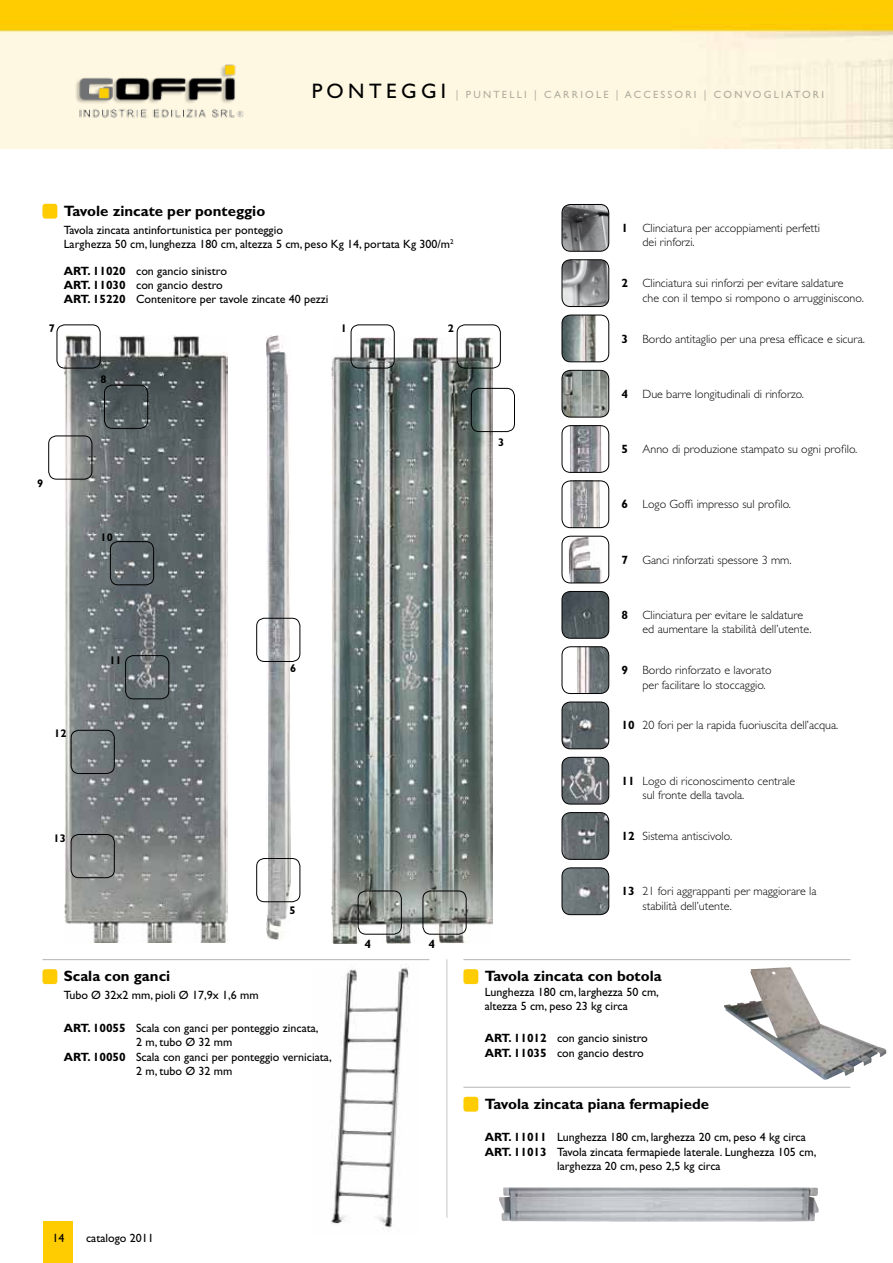
<style>
.page{position:relative;width:893px;height:1263px;background:#fff}
.page>*{position:absolute;margin:0;border:0;box-sizing:border-box;transform-origin:0 0}
.t1{font:700 15px "Gill Sans Std";color:#000}
.t2{font:12px/14.4px "Gill Sans Std";color:#000}
.t3{font:300 12px/14.4px "Gill Sans Std";color:#000}
.t4{font:700 12px "Gill Sans Std";color:#000}
.t5{font:700 11.1px "Gill Sans Std";color:#000}
.t6{font:10.5px "Gill Sans Std";letter-spacing:.21em;color:#b1b3b4}
.s1{font-size:21px;color:#000}
.s2{font-weight:700}
</style>
<div class="page">
<img style="left:0;top:0;width:893px;height:149px">
<img style="left:331px;top:964px;width:78px;height:265px">
<div style="left:44px;top:1221px;width:29px;height:42px;background:#fecc00"></div>
<hr style="left:446px;top:959px;width:1px;height:258px;background:#c6c7c8">
<hr style="left:42px;top:959px;width:387px;height:1px;background:#b1b3b4">
<hr style="left:463px;top:959px;width:387px;height:1px;background:#b1b3b4">
<hr style="left:463px;top:1087px;width:387px;height:1px;background:#b1b3b4">
<div style="left:42px;top:204px;width:15px;height:15px;background:#fecc00;border-radius:3px"></div>
<div style="left:42px;top:969px;width:15px;height:15px;background:#fecc00;border-radius:3px"></div>
<div style="left:463px;top:969px;width:15px;height:15px;background:#fecc00;border-radius:3px"></div>
<div style="left:463px;top:1097px;width:15px;height:15px;background:#fecc00;border-radius:3px"></div>
<img style="left:61px;top:64px;width:191px;height:55px">
<img style="left:562px;top:204px;width:47px;height:47px">
<div style="left:562px;top:204px;width:47px;height:48px;border:1px solid #000;border-radius:9px"></div>
<img style="left:562px;top:260px;width:47px;height:47px">
<div style="left:562px;top:259px;width:47px;height:48px;border:1px solid #000;border-radius:9px"></div>
<img style="left:562px;top:315px;width:34px;height:47px">
<div style="left:562px;top:315px;width:47px;height:47px;border:1px solid #000;border-radius:9px"></div>
<img style="left:562px;top:370px;width:47px;height:47px">
<div style="left:562px;top:370px;width:47px;height:47px;border:1px solid #000;border-radius:9px"></div>
<img style="left:569px;top:427px;width:32px;height:44px">
<div style="left:562px;top:425px;width:47px;height:48px;border:1px solid #000;border-radius:9px"></div>
<img style="left:570px;top:482px;width:30px;height:44px">
<div style="left:562px;top:480px;width:47px;height:48px;border:1px solid #000;border-radius:9px"></div>
<img style="left:568px;top:538px;width:34px;height:43px">
<div style="left:562px;top:536px;width:47px;height:47px;border:1px solid #000;border-radius:9px"></div>
<img style="left:562px;top:591px;width:47px;height:47px">
<div style="left:562px;top:591px;width:47px;height:48px;border:1px solid #000;border-radius:9px"></div>
<img style="left:577px;top:647px;width:32px;height:46px">
<div style="left:562px;top:646px;width:47px;height:48px;border:1px solid #000;border-radius:9px"></div>
<img style="left:562px;top:702px;width:47px;height:47px">
<div style="left:562px;top:702px;width:47px;height:47px;border:1px solid #000;border-radius:9px"></div>
<img style="left:562px;top:757px;width:47px;height:47px">
<div style="left:562px;top:757px;width:47px;height:47px;border:1px solid #000;border-radius:9px"></div>
<img style="left:562px;top:812px;width:47px;height:47px">
<div style="left:562px;top:812px;width:47px;height:48px;border:1px solid #000;border-radius:9px"></div>
<img style="left:562px;top:868px;width:47px;height:47px">
<div style="left:562px;top:867px;width:47px;height:48px;border:1px solid #000;border-radius:9px"></div>
<img style="left:65px;top:336px;width:163px;height:607px">
<img style="left:331px;top:338px;width:162px;height:606px">
<img style="left:267px;top:336px;width:23px;height:604px">
<div style="left:57px;top:324px;width:44px;height:44px;border:1px solid #000;border-radius:8px"></div>
<div style="left:351px;top:324px;width:44px;height:44px;border:1px solid #000;border-radius:8px"></div>
<div style="left:457px;top:324px;width:44px;height:44px;border:1px solid #000;border-radius:8px"></div>
<div style="left:471px;top:388px;width:44px;height:44px;border:1px solid #000;border-radius:8px"></div>
<div style="left:104px;top:385px;width:44px;height:44px;border:1px solid #000;border-radius:8px"></div>
<div style="left:48px;top:435px;width:44px;height:44px;border:1px solid #000;border-radius:8px"></div>
<div style="left:110px;top:541px;width:44px;height:44px;border:1px solid #000;border-radius:8px"></div>
<div style="left:256px;top:618px;width:44px;height:44px;border:1px solid #000;border-radius:8px"></div>
<div style="left:125px;top:655px;width:44px;height:44px;border:1px solid #000;border-radius:8px"></div>
<div style="left:71px;top:730px;width:44px;height:44px;border:1px solid #000;border-radius:8px"></div>
<div style="left:71px;top:834px;width:44px;height:44px;border:1px solid #000;border-radius:8px"></div>
<div style="left:256px;top:858px;width:44px;height:44px;border:1px solid #000;border-radius:8px"></div>
<div style="left:358px;top:890px;width:44px;height:44px;border:1px solid #000;border-radius:8px"></div>
<div style="left:423px;top:890px;width:44px;height:44px;border:1px solid #000;border-radius:8px"></div>
<img style="left:499px;top:1187px;width:320px;height:34px">
<img style="left:724px;top:967px;width:162px;height:113px">
<p class="t6" style="left:311px;top:89px;width:514px"><span class="s1">PONTEGGI</span> | PUNTELLI | CARRIOLE | ACCESSORI | CONVOGLIATORI</p>
<p class="t1" style="left:64px;top:202px;width:203px">Tavole zincate per ponteggio</p>
<p class="t2" style="left:64px;top:223px;width:391px">Tavola zincata antinfortunistica per ponteggio<br>Larghezza 50 cm, lunghezza 180 cm, altezza 5 cm, peso Kg 14, portata Kg 300/m<sup>2</sup></p>
<p class="t2" style="left:64px;top:263px;width:266px"><span class="s2">ART. 11020</span> con gancio sinistro<br><span class="s2">ART. 11030</span> con gancio destro<br><span class="s2">ART. 15220</span> Contenitore per tavole zincate 40 pezzi</p>
<p class="t5" style="left:49px;top:322px;width:8px">7</p>
<p class="t5" style="left:341px;top:322px;width:8px">1</p>
<p class="t5" style="left:448px;top:322px;width:8px">2</p>
<p class="t5" style="left:37px;top:477px;width:8px">9</p>
<p class="t5" style="left:101px;top:372px;width:8px">8</p>
<p class="t5" style="left:101px;top:531px;width:14px">10</p>
<p class="t5" style="left:54px;top:727px;width:14px">12</p>
<p class="t5" style="left:109px;top:653px;width:14px">11</p>
<p class="t5" style="left:290px;top:661px;width:8px">6</p>
<p class="t5" style="left:54px;top:831px;width:14px">13</p>
<p class="t5" style="left:290px;top:903px;width:8px">5</p>
<p class="t1" style="left:64px;top:967px;width:108px">Scala con ganci</p>
<p class="t2" style="left:64px;top:988px;width:196px">Tubo Ø 32x2 mm, pioli Ø 17,9x 1,6 mm</p>
<p class="t2" style="left:64px;top:1020px;width:256px"><span class="s2">ART. 10055</span> Scala con ganci per ponteggio zincata,</p>
<p class="t2" style="left:136px;top:1035px;width:98px">2 m, tubo Ø 32 mm</p>
<p class="t2" style="left:64px;top:1049px;width:269px"><span class="s2">ART. 10050</span> Scala con ganci per ponteggio verniciata,</p>
<p class="t2" style="left:136px;top:1064px;width:98px">2 m, tubo Ø 32 mm</p>
<p class="t4" style="left:364px;top:936px;width:8px">4</p>
<p class="t4" style="left:428px;top:936px;width:8px">4</p>
<p class="t2" style="left:52px;top:1231px;width:13px">14</p>
<p class="t2" style="left:86px;top:1231px;width:69px">catalogo 2011</p>
<p class="t3" style="left:642px;top:221px;width:179px;text-indent:-21px"><span class="s2">1</span> Clinciatura per accoppiamenti perfetti dei rinforzi.</p>
<p class="t3" style="left:642px;top:276px;width:223px;text-indent:-21px"><span class="s2">2</span> Clinciatura sui rinforzi per evitare saldature<br>che con il tempo si rompono o arrugginiscono.</p>
<p class="t3" style="left:621px;top:331px;width:245px"><span class="s2">3</span> Bordo antitaglio per una presa efficace e sicura.</p>
<p class="t5" style="left:498px;top:436px;width:8px">3</p>
<p class="t3" style="left:621px;top:387px;width:184px"><span class="s2">4</span> Due barre longitudinali di rinforzo.</p>
<p class="t3" style="left:621px;top:442px;width:237px"><span class="s2">5</span> Anno di produzione stampato su ogni profilo.</p>
<p class="t3" style="left:621px;top:497px;width:171px"><span class="s2">6</span> Logo Goffi impresso sul profilo.</p>
<p class="t3" style="left:621px;top:552px;width:172px"><span class="s2">7</span> Ganci rinforzati spessore 3 mm.</p>
<p class="t3" style="left:642px;top:608px;width:171px;text-indent:-21px"><span class="s2">8</span> Clinciatura per evitare le saldature ed aumentare la stabilità dell’utente.</p>
<p class="t3" style="left:642px;top:663px;width:131px;text-indent:-21px"><span class="s2">9</span> Bordo rinforzato e lavorato per facilitare lo stoccaggio.</p>
<p class="t3" style="left:621px;top:718px;width:218px"><span class="s2">10</span> 20 fori per la rapida fuoriuscita dell’acqua.</p>
<p class="t3" style="left:642px;top:774px;width:154px;text-indent:-21px"><span class="s2">11</span> Logo di riconoscimento centrale sul fronte della tavola.</p>
<p class="t3" style="left:621px;top:829px;width:112px"><span class="s2">12</span> Sistema antiscivolo.</p>
<p class="t3" style="left:642px;top:884px;width:176px;text-indent:-21px"><span class="s2">13</span> 21 fori aggrappanti per maggiorare la stabilità dell’utente.</p>
<p class="t1" style="left:485px;top:967px;width:178px">Tavola zincata con botola</p>
<p class="t2" style="left:485px;top:984px;width:176px">Lunghezza 180 cm, larghezza 50 cm, altezza 5 cm, peso 23 kg circa</p>
<p class="t2" style="left:485px;top:1031px;width:165px"><span class="s2">ART. 11012</span> con gancio sinistro<br><span class="s2">ART. 11035</span> con gancio destro</p>
<p class="t1" style="left:485px;top:1095px;width:226px">Tavola zincata piana fermapiede</p>
<p class="t2" style="left:485px;top:1130px;width:323px"><span class="s2">ART. 11011</span> Lunghezza 180 cm, larghezza 20 cm, peso 4 kg circa</p>
<p class="t2" style="left:485px;top:1144px;width:333px"><span class="s2">ART. 11013</span> Tavola zincata fermapiede laterale. Lunghezza 105 cm,</p>
<p class="t2" style="left:557px;top:1159px;width:165px">larghezza 20 cm, peso 2,5 kg circa</p>
</div>
